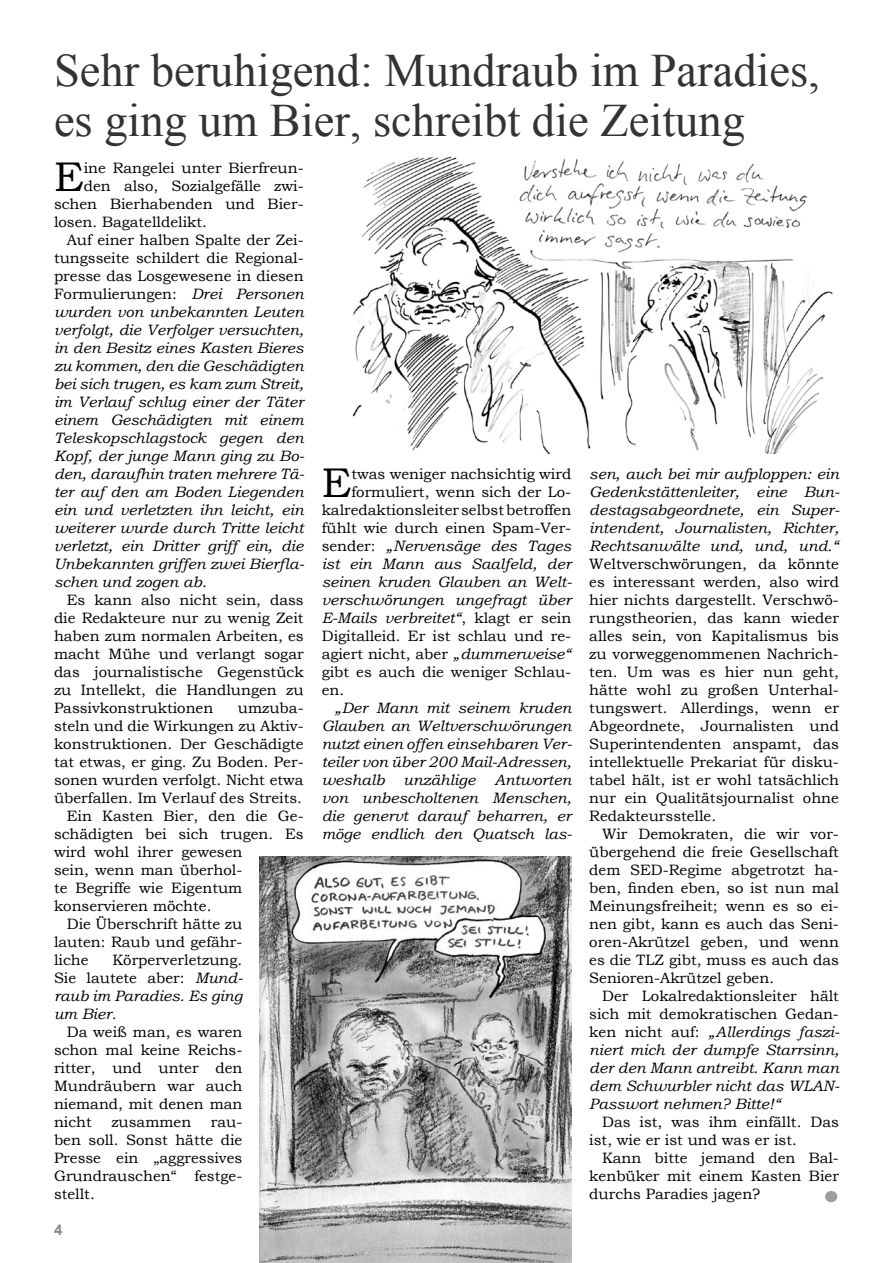
<style>
.page{position:relative;width:893px;height:1263px;background:#fff}
.page>*{position:absolute;margin:0;border:0;box-sizing:border-box;transform-origin:0 0}
.t1{font:700 61.95px "Bookman Old Style";color:#9c9d9f;scale:1.08 1}
.t2{font:46.5px/49.5px "Times New Roman";color:#333234}
.t3{font:41.4px "Bookman Old Style";color:#000}
.t4{font:15px/18px "Bookman Old Style";color:#000;text-align:justify}
.t5{font:italic 15px/18px "Bookman Old Style";color:#000;text-align:justify}
.t6{font:700 15px "Arial";color:#878889}
.s1{font-style:italic}
.s2{font-style:normal}
</style>
<div class="page">
<img style="left:352px;top:156px;width:481px;height:298px">
<img style="left:259px;top:857px;width:312px;height:406px">
<h2 class="t2" style="left:54px;top:45px;width:767px">Sehr beruhigend: Mundraub im Paradies, es ging um Bier, schreibt die Zeitung</h2>
<h3 class="t3" style="left:54px;top:150px;width:31px">E</h3>
<p class="t4" style="left:84px;top:159px;width:221px">ine Rangelei unter Bierfreun-</p>
<p class="t4" style="left:84px;top:177px;width:221px">den also, Sozialgefälle zwi-</p>
<p class="t4" style="left:54px;top:195px;width:251px">schen Bierhabenden und Bier-</p>
<p class="t4" style="left:54px;top:213px;width:155px">losen. Bagatelldelikt.</p>
<p class="t4" style="left:67px;top:231px;width:238px">Auf einer halben Spalte der Zei-</p>
<p class="t4" style="left:54px;top:249px;width:251px">tungsseite schildert die Regional-</p>
<p class="t4" style="left:54px;top:267px;width:251px">presse das Losgewesene in diesen</p>
<p class="t4" style="left:54px;top:285px;width:251px">Formulierungen: <span class="s1">Drei Personen</span></p>
<p class="t5" style="left:54px;top:302px;width:251px">wurden von unbekannten Leuten</p>
<p class="t5" style="left:54px;top:320px;width:251px">verfolgt, die Verfolger versuchten,</p>
<p class="t5" style="left:54px;top:338px;width:251px">in den Besitz eines Kasten Bieres</p>
<p class="t5" style="left:54px;top:356px;width:251px">zu kommen, den die Geschädigten</p>
<p class="t5" style="left:54px;top:374px;width:251px">bei sich trugen, es kam zum Streit,</p>
<p class="t5" style="left:54px;top:392px;width:251px">im Verlauf schlug einer der Täter</p>
<p class="t5" style="left:54px;top:410px;width:251px">einem Geschädigten mit einem</p>
<p class="t5" style="left:54px;top:428px;width:251px">Teleskopschlagstock gegen den</p>
<p class="t5" style="left:54px;top:446px;width:252px">Kopf, der junge Mann ging zu Bo-</p>
<p class="t5" style="left:54px;top:464px;width:252px">den, daraufhin traten mehrere Tä-</p>
<p class="t5" style="left:54px;top:482px;width:251px">ter auf den am Boden Liegenden</p>
<p class="t5" style="left:54px;top:500px;width:251px">ein und verletzten ihn leicht, ein</p>
<p class="t5" style="left:54px;top:518px;width:251px">weiterer wurde durch Tritte leicht</p>
<p class="t5" style="left:54px;top:536px;width:251px">verletzt, ein Dritter griff ein, die</p>
<p class="t5" style="left:54px;top:554px;width:252px">Unbekannten griffen zwei Bierfla-</p>
<p class="t5" style="left:54px;top:572px;width:154px">schen und zogen ab.</p>
<p class="t4" style="left:54px;top:591px;width:251px;text-indent:13px">Es kann also nicht sein, dass die Redakteure nur zu wenig Zeit haben zum normalen Arbeiten, es macht Mühe und verlangt sogar das journalistische Gegenstück zu Intellekt, die Handlungen zu Passivkonstruktionen</p>
<h3 class="t3" style="left:322px;top:456px;width:31px">E</h3>
<p class="t4" style="left:351px;top:465px;width:221px">twas weniger nachsichtig wird</p>
<p class="t5" style="left:589px;top:464px;width:252px">sen, auch bei mir aufploppen: ein Gedenkstättenleiter, eine Bun&shy;destagsabgeordnete, ein Super&shy;intendent, Journalisten, Richter, Rechtsanwälte und, und, und.“</p>
<p class="t4" style="left:589px;top:555px;width:251px">Weltverschwörungen, da könnte es interessant werden, also wird hier nichts dargestellt. Verschwö&shy;rungstheorien, das kann wieder alles sein, von Kapitalismus bis zu vorweggenommenen Nachrich&shy;ten. Um was es hier nun geht, hätte wohl zu großen Unterhal&shy;tungswert. Allerdings, wenn er Abgeordnete, Journalisten und Superintendenten anspamt, das intellektuelle Prekariat für disku&shy;tabel hält, ist er wohl tatsächlich nur ein Qualitätsjournalist ohne Redakteursstelle.</p>
<p class="t4" style="left:589px;top:825px;width:251px;text-indent:13px">Wir Demokraten, die wir vor&shy;übergehend die freie Gesellschaft dem SED-Regime abgetrotzt ha&shy;ben, finden eben, so ist nun mal Meinungsfreiheit; wenn es so ei&shy;nen gibt, kann es auch das Seni&shy;oren-Akrützel geben, und wenn es die TLZ gibt, muss es auch das Senioren-Akrützel geben.</p>
<p class="t5" style="left:589px;top:986px;width:252px;text-indent:13px"><span class="s2">Der Lokalredaktionsleiter hält sich mit demokratischen Gedan&shy;ken nicht auf:</span> „Allerdings faszi&shy;niert mich der dumpfe Starrsinn, der den Mann antreibt. Kann man dem Schwurbler nicht das WLAN-Passwort nehmen? Bitte!“</p>
<p class="t4" style="left:589px;top:1113px;width:251px;text-indent:13px">Das ist, was ihm einfällt. Das ist, wie er ist und was er ist.</p>
<p class="t4" style="left:589px;top:1149px;width:251px;text-indent:13px">Kann bitte jemand den Bal&shy;kenbüker mit einem Kasten Bier durchs Paradies jagen?</p>
<p class="t4" style="left:351px;top:483px;width:221px">formuliert, wenn sich der Lo-</p>
<p class="t4" style="left:322px;top:501px;width:251px">kalredaktionsleiter selbst betroffen</p>
<p class="t4" style="left:322px;top:519px;width:251px">fühlt wie durch einen Spam-Ver-</p>
<p class="t5" style="left:322px;top:536px;width:251px"><span class="s2">sender:</span> „Nervensäge des Tages</p>
<p class="t5" style="left:322px;top:554px;width:251px">ist ein Mann aus Saalfeld, der</p>
<p class="t5" style="left:322px;top:572px;width:252px">seinen kruden Glauben an Welt-</p>
<p class="t5" style="left:322px;top:590px;width:251px">verschwörungen ungefragt über</p>
<p class="t5" style="left:322px;top:608px;width:251px">E-Mails verbreitet“<span class="s2">, klagt er sein</span></p>
<p class="t4" style="left:322px;top:627px;width:251px">Digitalleid. Er ist schlau und re-</p>
<p class="t4" style="left:322px;top:645px;width:251px">agiert nicht, aber <span class="s1">„dummerweise“</span></p>
<p class="t4" style="left:322px;top:663px;width:251px">gibt es auch die weniger Schlau-</p>
<p class="t4" style="left:322px;top:681px;width:24px">en.</p>
<p class="t5" style="left:322px;top:698px;width:252px;text-indent:13px">„Der Mann mit seinem kruden Glauben an Weltverschwörungen nutzt einen offen einsehbaren Ver&shy;teiler von über 200 Mail-Adressen, weshalb</p>
<p class="t4" style="left:238px;top:699px;width:67px">umzuba-</p>
<p class="t4" style="left:54px;top:717px;width:251px">steln und die Wirkungen zu Aktiv-</p>
<p class="t4" style="left:54px;top:735px;width:251px">konstruktionen. Der Geschädigte</p>
<p class="t4" style="left:54px;top:753px;width:251px">tat etwas, er ging. Zu Boden. Per-</p>
<p class="t4" style="left:54px;top:771px;width:251px">sonen wurden verfolgt. Nicht etwa</p>
<p class="t4" style="left:54px;top:789px;width:250px">überfallen. Im Verlauf des Streits.</p>
<p class="t4" style="left:67px;top:807px;width:238px">Ein Kasten Bier, den die Ge-</p>
<p class="t4" style="left:54px;top:825px;width:251px">schädigten bei sich trugen. Es</p>
<p class="t4" style="left:54px;top:843px;width:190px">wird wohl ihrer gewesen</p>
<p class="t4" style="left:54px;top:861px;width:190px">sein, wenn man überhol-</p>
<p class="t4" style="left:54px;top:879px;width:190px">te Begriffe wie Eigentum</p>
<p class="t4" style="left:54px;top:897px;width:159px">konservieren möchte.</p>
<p class="t4" style="left:67px;top:915px;width:177px">Die Überschrift hätte zu</p>
<p class="t4" style="left:54px;top:933px;width:190px">lauten: Raub und gefähr-</p>
<p class="t4" style="left:54px;top:951px;width:36px">liche</p>
<p class="t5" style="left:404px;top:770px;width:73px">unzählige</p>
<p class="t5" style="left:322px;top:770px;width:252px;text-indent:173px">Antworten von unbescholtenen Menschen, die genervt darauf beharren, er möge endlich den Quatsch las-</p>
<p class="t5" style="left:54px;top:950px;width:190px;text-indent:58px"><span class="s2">Körperverletzung.<br>Sie lautete aber:</span> Mund&shy;raub im Paradies. Es ging um Bier.</p>
<p class="t4" style="left:54px;top:1023px;width:190px;text-indent:13px">Da weiß man, es waren schon mal keine Reichs&shy;ritter, und unter den Mundräubern war auch niemand, mit denen man nicht</p>
<p class="t4" style="left:54px;top:1113px;width:190px;text-indent:157px">rau&shy;ben soll. Sonst hätte die Presse ein „aggressives Grundrauschen“ festge&shy;stellt.</p>
<p class="t4" style="left:111px;top:1113px;width:81px">zusammen</p>
<h1 class="t1" style="left:820px;top:1136px;width:23px">.</h1>
<p class="t6" style="left:54px;top:1219px;width:10px">4</p>
</div>
